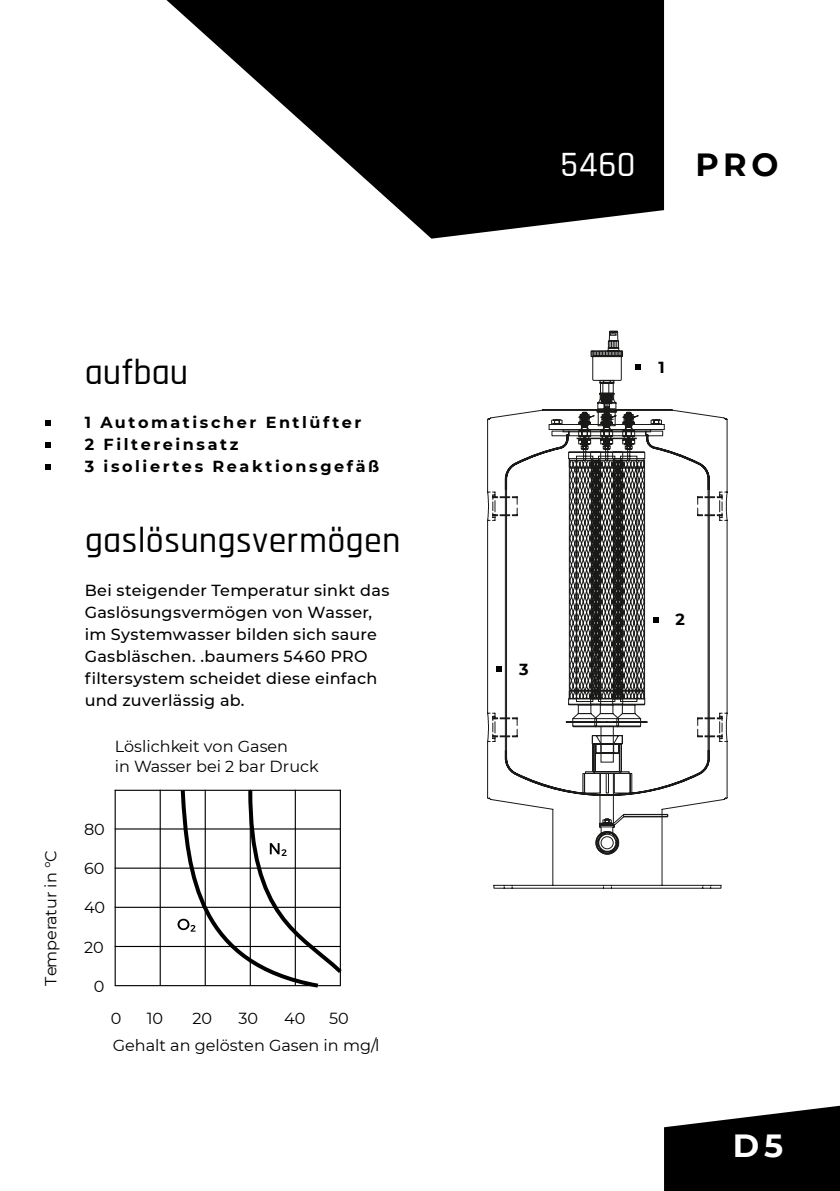
<style>
.page{position:relative;width:840px;height:1191px;background:#fff}
.page>*{position:absolute;margin:0;border:0;box-sizing:border-box;transform-origin:0 0}
.t1{font:500 36px "Rajdhani";letter-spacing:.005em;color:#000}
.t2{font:500 36px "Rajdhani";color:#fff}
.t3{font:700 32px "Montserrat";color:#000}
.t4{font:700 32px "Montserrat";color:#fff}
.t5{font:500 16px/22px "Montserrat";letter-spacing:.015em;color:#000}
.t6{font:16px/26.8px "Montserrat";color:#000}
.t7{font:700 16px/22px "Montserrat";letter-spacing:.16em;color:#000}
</style>
<div class="page">
<svg style="left:664px;top:1105px;width:175px;height:86px"></svg>
<svg style="left:45px;top:464px;width:6px;height:6px"></svg>
<svg style="left:45px;top:420px;width:6px;height:5px"></svg>
<svg style="left:45px;top:442px;width:6px;height:6px"></svg>
<hr style="left:115px;top:790px;width:1px;height:195px;background:#000">
<hr style="left:159px;top:790px;width:2px;height:195px;background:#000">
<hr style="left:115px;top:985px;width:225px;height:1px;background:#000">
<hr style="left:115px;top:946px;width:225px;height:1px;background:#000">
<hr style="left:115px;top:906px;width:225px;height:2px;background:#000">
<hr style="left:115px;top:867px;width:225px;height:1px;background:#000">
<hr style="left:115px;top:828px;width:225px;height:1px;background:#000">
<hr style="left:115px;top:789px;width:225px;height:2px;background:#000">
<svg style="left:177px;top:789px;width:165px;height:199px"></svg>
<svg style="left:166px;top:0;width:497px;height:239px;fill:#000"></svg>
<svg style="left:487px;top:409px;width:240px;height:480px"></svg>
<svg style="left:547px;top:330px;width:121px;height:525px"></svg>
<svg style="left:504px;top:430px;width:206px;height:374px"></svg>
<div style="left:600px;top:726px;width:13px;height:36px;border:1px solid #191918"></div>
<p class="t6" style="left:37px;top:985px;width:137px;rotate:-90deg">Temperatur in °C</p>
<h1 class="t1" style="left:85px;top:351px;width:105px">aufbau</h1>
<p class="t7" style="left:85px;top:410px;width:296px">1 Automatischer Entlüfter<br>2 Filtereinsatz<br>3 isoliertes Reaktionsgefäß</p>
<h1 class="t1" style="left:85px;top:519px;width:317px">gaslösungsvermögen</h1>
<p class="t5" style="left:85px;top:578px;width:306px">Bei steigender Temperatur sinkt das<br>Gaslösungsvermögen von Wasser, im Systemwasser bilden sich saure<br>Gasbläschen. .baumers 5460 PRO filtersystem scheidet diese einfach und zuverlässig ab.</p>
<p class="t6" style="left:115px;top:736px;width:205px;line-height:19.6px">Löslichkeit von Gasen<br>in Wasser bei 2 bar Druck</p>
<p class="t6" style="left:84px;top:815px;width:22px">80</p>
<p class="t6" style="left:84px;top:854px;width:22px">60</p>
<p class="t6" style="left:84px;top:893px;width:23px">40</p>
<p class="t6" style="left:84px;top:933px;width:21px">20</p>
<p class="t6" style="left:94px;top:972px;width:12px">0</p>
<p class="t6" style="left:147px;top:1004px;width:18px">10</p>
<p class="t6" style="left:192px;top:1004px;width:21px">20</p>
<p class="t6" style="left:238px;top:1004px;width:21px">30</p>
<p class="t6" style="left:284px;top:1004px;width:23px">40</p>
<p class="t6" style="left:329px;top:1004px;width:21px">50</p>
<p class="t6" style="left:111px;top:1004px;width:270px">0<br>Gehalt an gelösten Gasen in mg/l</p>
<h1 class="t2" style="left:560px;top:144px;width:77px">5460</h1>
<h2 class="t3" style="left:695px;top:141px;width:84px">PRO</h2>
<p class="t7" style="left:658px;top:355px;width:8px">1</p>
<p class="t7" style="left:519px;top:657px;width:11px">3</p>
<p class="t7" style="left:675px;top:607px;width:11px">2</p>
<h2 class="t4" style="left:732px;top:1122px;width:52px">D5</h2>
</div>
